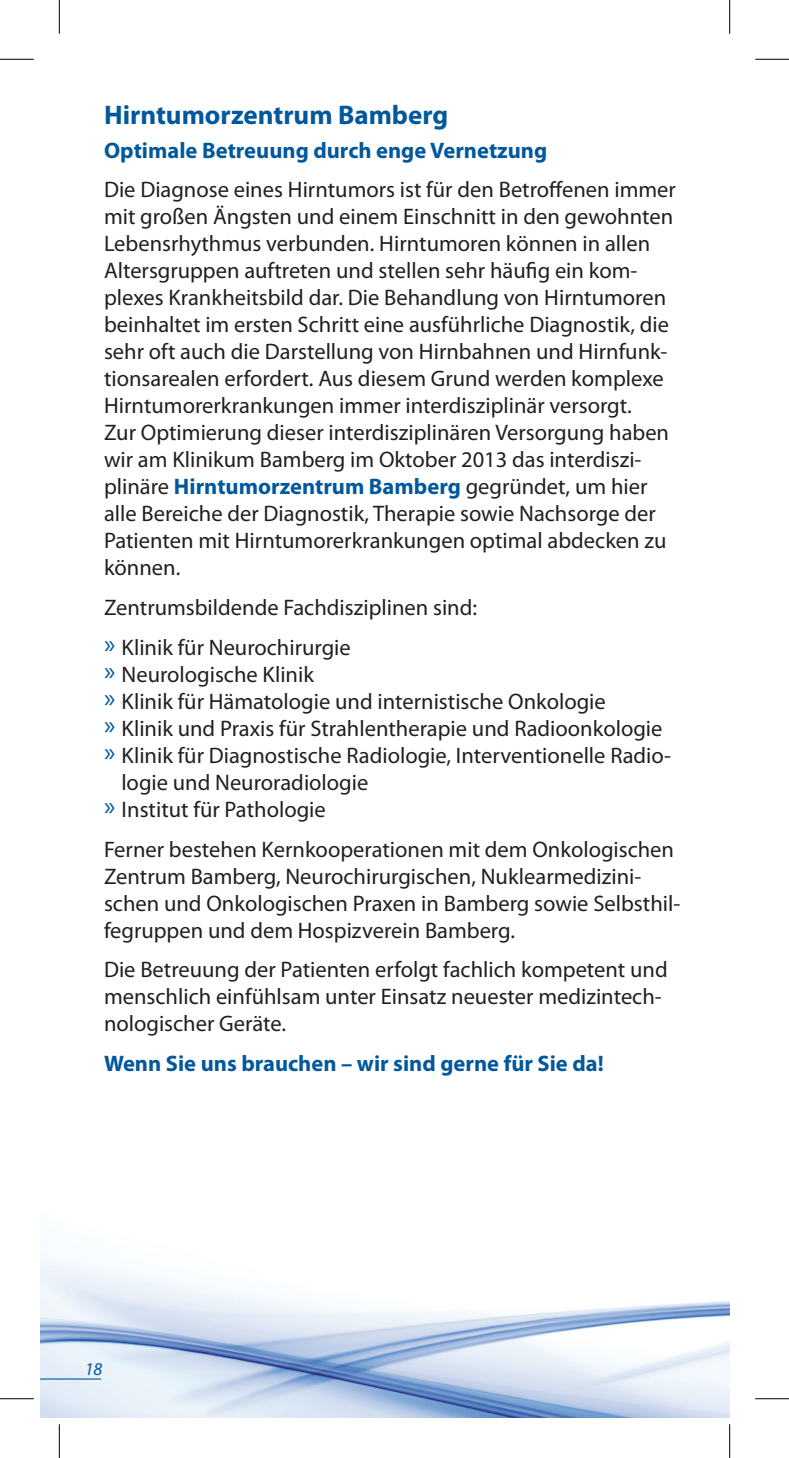
<style>
.page{position:relative;width:789px;height:1458px;background:#fff}
.page>*{position:absolute;margin:0;border:0;box-sizing:border-box;transform-origin:0 0}
.t1{font:700 27px "Myriad Pro";color:#01589c}
.t2{font:22.5px/27px "Myriad Pro";color:#231f20}
.t3{font:700 22.5px "Myriad Pro";color:#01589c}
.t4{font:italic 18px "Myriad Pro";color:#01589c}
.s1{font-weight:700;color:#01589c}
.s2{font-size:27px;color:#01589c}
</style>
<div class="page">
<img style="left:40px;top:1255px;width:689px;height:163px">
<hr style="left:40px;top:1378px;width:61px;height:1px;background:#01589c">
<hr style="left:0;top:59px;width:34px;height:1px;background:#000">
<hr style="left:754px;top:59px;width:34px;height:1px;background:#000">
<hr style="left:0;top:1398px;width:34px;height:1px;background:#000">
<hr style="left:754px;top:1398px;width:34px;height:1px;background:#000">
<hr style="left:59px;top:0;width:1px;height:34px;background:#000">
<hr style="left:59px;top:1424px;width:1px;height:34px;background:#000">
<hr style="left:729px;top:0;width:1px;height:34px;background:#000">
<hr style="left:729px;top:1424px;width:1px;height:34px;background:#000">
<p class="t1" style="left:104px;top:97px;width:345px">Hirntumorzentrum Bamberg</p>
<p class="t3" style="left:104px;top:135px;width:444px">Optimale Betreuung durch enge Vernetzung</p>
<p class="t2" style="left:104px;top:176px;width:573px">Die Diagnose eines Hirntumors ist für den Betroffenen immer mit großen Ängsten und einem Einschnitt in den gewohnten Lebensrhythmus verbunden. Hirntumoren können in allen Altersgruppen auftreten und stellen sehr häufig ein kom&shy;plexes Krankheitsbild dar. Die Behandlung von Hirntumoren beinhaltet im ersten Schritt eine ausführliche Diagnostik, die sehr oft auch die Darstellung von Hirnbahnen und Hirnfunk&shy;tionsarealen erfordert. Aus diesem Grund werden komplexe Hirntumorerkrankungen immer interdisziplinär versorgt.<br>Zur Optimierung dieser interdisziplinären Versorgung haben wir am Klinikum Bamberg im Oktober 2013 das interdiszi&shy;plinäre <span class="s1">Hirntumorzentrum Bamberg</span> gegründet, um hier alle Bereiche der Diagnostik, Therapie sowie Nachsorge der Patienten mit Hirntumorerkrankungen optimal abdecken zu können.</p>
<p class="t2" style="left:104px;top:587px;width:374px;line-height:39.8px">Zentrumsbildende Fachdisziplinen sind: <span class="s2">»</span> Klinik für Neurochirurgie</p>
<p class="t2" style="left:104px;top:660px;width:211px"><span class="s2">»</span> Neurologische Klinik</p>
<p class="t2" style="left:104px;top:687px;width:503px"><span class="s2">»</span> Klinik für Hämatologie und internistische Onkologie</p>
<p class="t2" style="left:104px;top:714px;width:559px"><span class="s2">»</span> Klinik und Praxis für Strahlentherapie und Radioonkologie</p>
<p class="t2" style="left:104px;top:741px;width:568px"><span class="s2">»</span> Klinik für Diagnostische Radiologie, Interventionelle Radio-</p>
<p class="t2" style="left:121px;top:768px;width:248px">logie und Neuroradiologie</p>
<p class="t2" style="left:104px;top:795px;width:223px"><span class="s2">»</span> Institut für Pathologie</p>
<p class="t2" style="left:104px;top:835px;width:577px">Ferner bestehen Kernkooperationen mit dem Onkologischen Zentrum Bamberg, Neurochirurgischen, Nuklearmedizini&shy;schen und Onkologischen Praxen in Bamberg sowie Selbsthil&shy;fegruppen und dem Hospizverein Bamberg.</p>
<p class="t2" style="left:104px;top:956px;width:565px">Die Betreuung der Patienten erfolgt fachlich kompetent und menschlich einfühlsam unter Einsatz neuester medizintech&shy;nologischer Geräte.</p>
<p class="t3" style="left:104px;top:1049px;width:501px">Wenn Sie uns brauchen – wir sind gerne für Sie da!</p>
<p class="t4" style="left:85px;top:1358px;width:19px">18</p>
</div>
